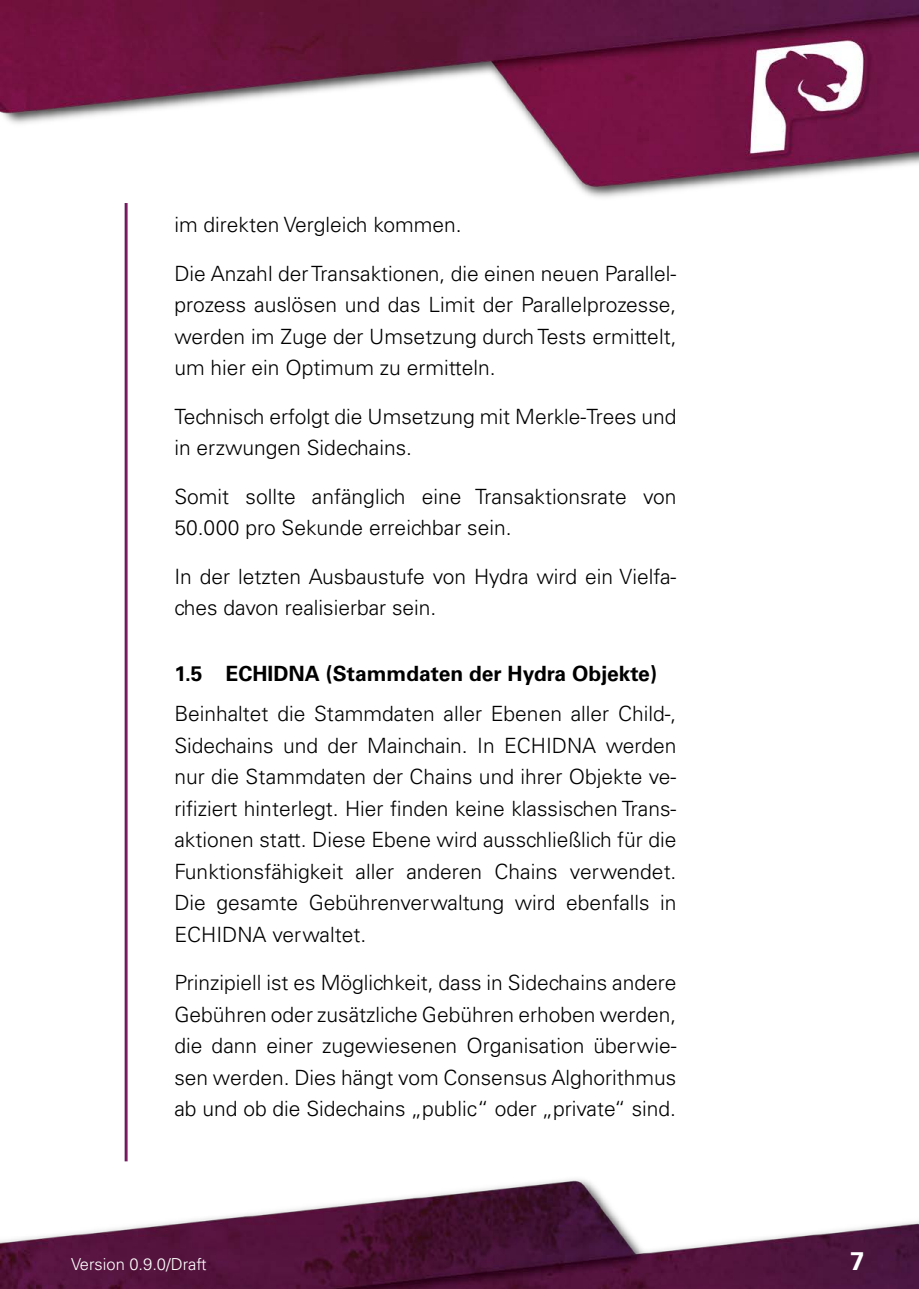
<style>
.page{position:relative;width:919px;height:1289px;background:#fff}
.page>*{position:absolute;margin:0;border:0;box-sizing:border-box;transform-origin:0 0}
.t1{font:700 25.5px "Univers LT Std";color:#fff}
.t2{font:300 21px/31.5px "Univers LT Std";color:#000;text-align:justify}
.t3{font:700 21px "Univers LT Std";color:#000}
.t4{font:300 16.5px "Univers LT Std";color:#fff}
</style>
<div class="page">
<img style="left:0;top:0;width:918px;height:1288px">
<p class="t2" style="left:174px;top:209px;width:289px">im direkten Vergleich kommen.</p>
<p class="t2" style="left:174px;top:257px;width:503px">Die Anzahl der Transaktionen, die einen neuen Parallel&shy;prozess auslösen und das Limit der Parallelprozesse, werden im Zuge der Umsetzung durch Tests ermittelt, um hier ein Optimum zu ermitteln.</p>
<p class="t2" style="left:174px;top:400px;width:503px">Technisch erfolgt die Umsetzung mit Merkle-Trees und in erzwungen Sidechains.</p>
<p class="t2" style="left:174px;top:480px;width:503px">Somit sollte anfänglich eine Transaktionsrate von<br>50.000 pro Sekunde erreichbar sein.</p>
<p class="t2" style="left:174px;top:560px;width:503px">In der letzten Ausbaustufe von Hydra wird ein Vielfa&shy;ches davon realisierbar sein.</p>
<p class="t3" style="left:174px;top:661px;width:484px">1.5 ECHIDNA (Stammdaten der Hydra Objekte)</p>
<p class="t2" style="left:174px;top:697px;width:503px">Beinhaltet die Stammdaten aller Ebenen aller Child-, Sidechains und der Mainchain. In ECHIDNA werden nur die Stammdaten der Chains und ihrer Objekte ve&shy;rifiziert hinterlegt. Hier finden keine klassischen Trans&shy;aktionen statt. Diese Ebene wird ausschließlich für die Funktionsfähigkeit aller anderen Chains verwendet.<br>Die gesamte Gebührenverwaltung wird ebenfalls in ECHIDNA verwaltet.</p>
<p class="t2" style="left:174px;top:966px;width:503px">Prinzipiell ist es Möglichkeit, dass in Sidechains andere Gebühren oder zusätzliche Gebühren erhoben werden, die dann einer zugewiesenen Organisation überwie&shy;sen werden. Dies hängt vom Consensus Alghorithmus ab und ob die Sidechains „public“ oder „private“ sind.</p>
<p class="t4" style="left:71px;top:1253px;width:137px">Version 0.9.0/Draft</p>
<p class="t1" style="left:850px;top:1245px;width:16px">7</p>
</div>
